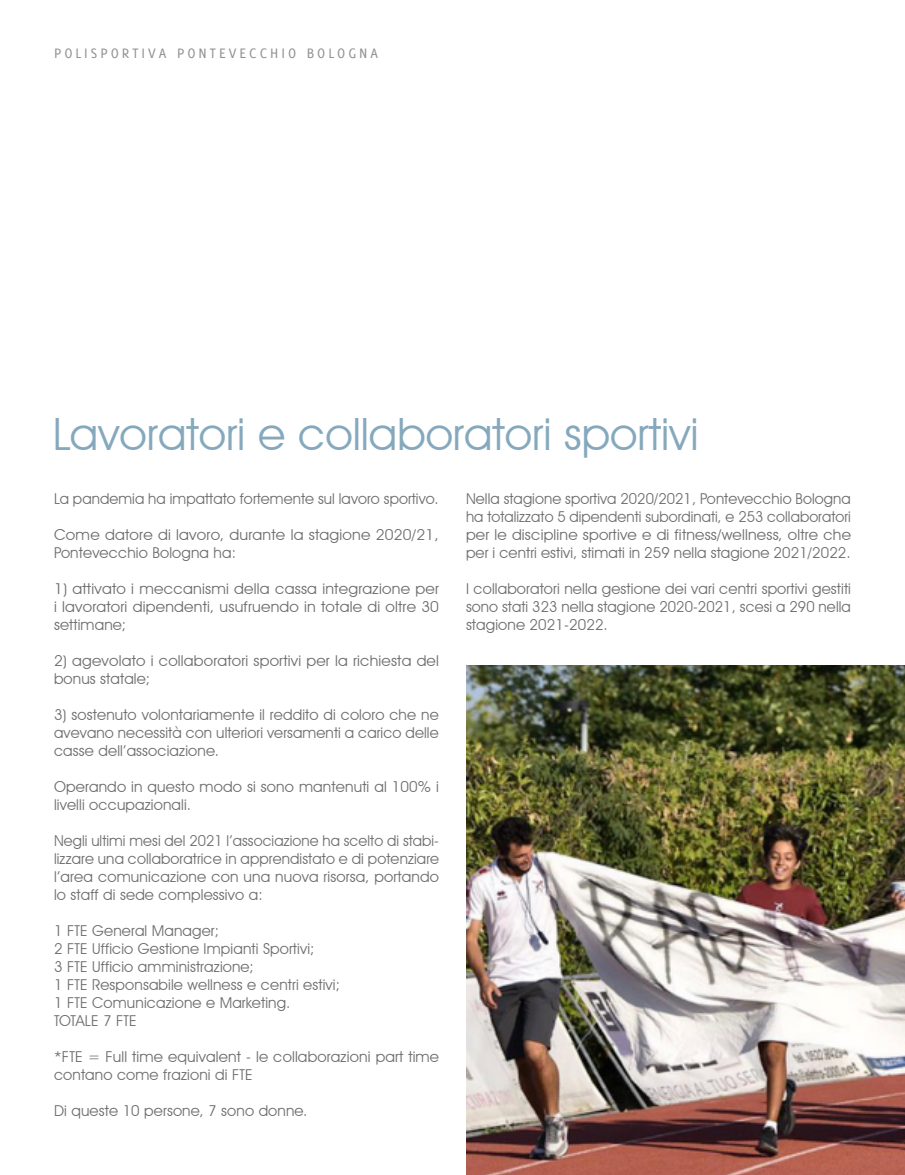
<style>
.page{position:relative;width:905px;height:1175px;background:#fff}
.page>*{position:absolute;margin:0;border:0;box-sizing:border-box;transform-origin:0 0}
.t1{font:45px "Avant Garde IT Cby BT";color:#6793ac}
.t2{font:15px/18px "Avant Garde IT Cby BT";letter-spacing:.01em;color:#6c6d6c}
.t3{font:15px/18px "Avant Garde IT Cby BT";letter-spacing:.01em;color:#6c6d6c;scale:1.04 1}
.t4{font:15px "Delicious";letter-spacing:.2em;color:#909190}
</style>
<div class="page">
<img style="left:466px;top:666px;width:438px;height:508px">
<p class="t4" style="left:54px;top:45px;width:326px">POLISPORTIVA PONTEVECCHIO BOLOGNA</p>
<h1 class="t1" style="left:52px;top:407px;width:647px">Lavoratori e collaboratori sportivi</h1>
<p class="t2" style="left:54px;top:490px;width:386px">La pandemia ha impattato fortemente sul lavoro sportivo.</p>
<p class="t3" style="left:54px;top:526px;width:371px">Come datore di lavoro, durante la stagione 2020/21,<br>Pontevecchio Bologna ha:</p>
<p class="t3" style="left:54px;top:580px;width:372px;text-align:justify">1) attivato i meccanismi della cassa integrazione per i lavoratori dipendenti, usufruendo in totale di oltre 30 settimane;</p>
<p class="t2" style="left:54px;top:652px;width:386px">2) agevolato i collaboratori sportivi per la richiesta del bonus statale;</p>
<p class="t2" style="left:54px;top:706px;width:386px;text-align:justify">3) sostenuto volontariamente il reddito di coloro che ne avevano necessità con ulteriori versamenti a carico delle casse dell’associazione.</p>
<p class="t2" style="left:54px;top:778px;width:386px">Operando in questo modo si sono mantenuti al 100% i livelli occupazionali.</p>
<p class="t2" style="left:54px;top:832px;width:386px;text-align:justify">Negli ultimi mesi del 2021 l’associazione ha scelto di stabi&shy;lizzare una collaboratrice in apprendistato e di potenziare l’area comunicazione con una nuova risorsa, portando lo staff di sede complessivo a:</p>
<p class="t2" style="left:54px;top:922px;width:287px">1 FTE General Manager;<br>2 FTE Ufficio Gestione Impianti Sportivi;<br>3 FTE Ufficio amministrazione;<br>1 FTE Responsabile wellness e centri estivi;<br>1 FTE Comunicazione e Marketing.<br>TOTALE 7 FTE</p>
<p class="t2" style="left:54px;top:1048px;width:386px">*FTE = Full time equivalent - le collaborazioni part time contano come frazioni di FTE</p>
<p class="t2" style="left:54px;top:1102px;width:255px">Di queste 10 persone, 7 sono donne.</p>
<p class="t2" style="left:466px;top:490px;width:386px;text-align:justify">Nella stagione sportiva 2020/2021, Pontevecchio Bologna ha totalizzato 5 dipendenti subordinati, e 253 collaboratori per le discipline sportive e di fitness/wellness, oltre che per i centri estivi, stimati in 259 nella stagione 2021/2022.</p>
<p class="t2" style="left:466px;top:580px;width:386px;text-align:justify">I collaboratori nella gestione dei vari centri sportivi gestiti sono stati 323 nella stagione 2020-2021, scesi a 290 nella stagione 2021-2022.</p>
</div>
